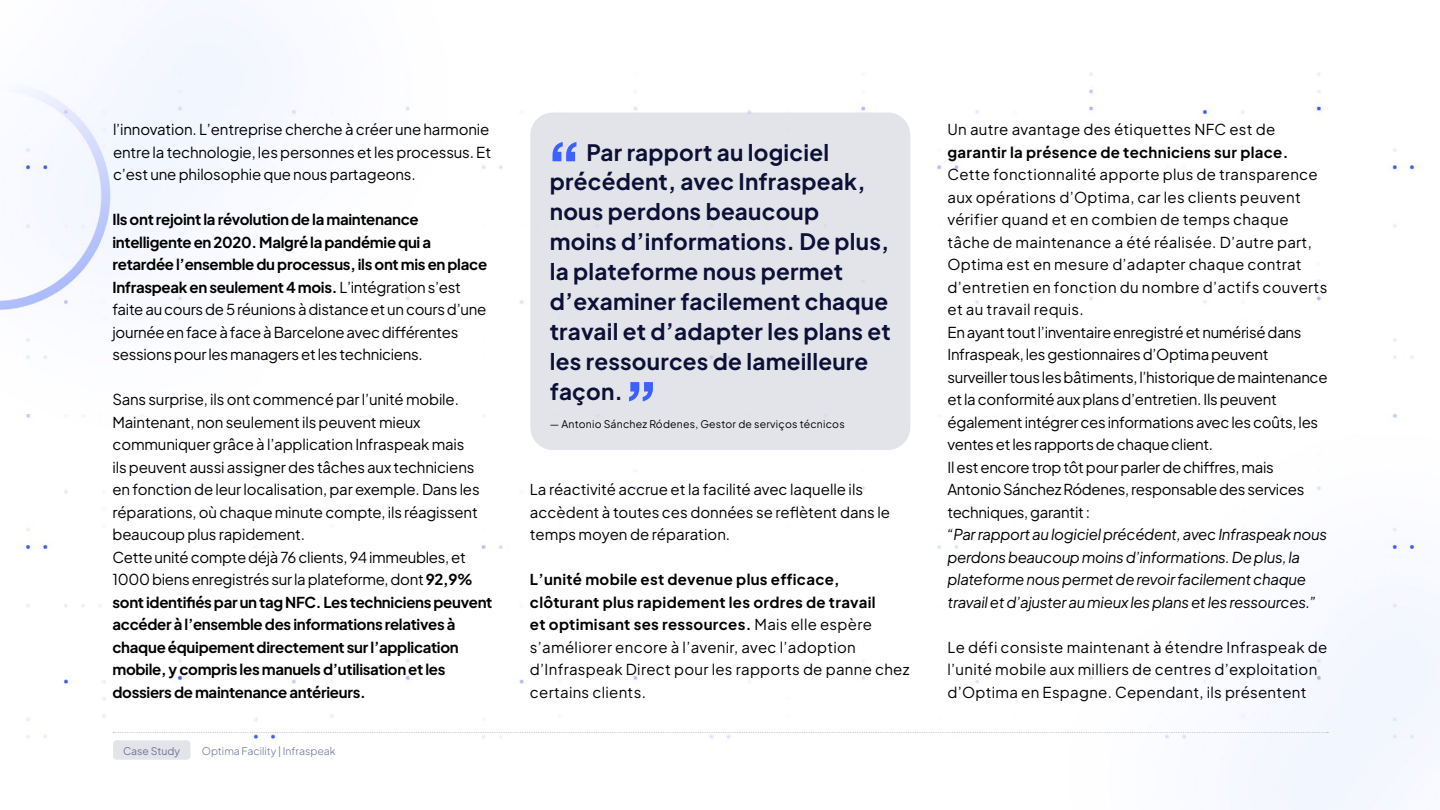
<style>
.page{position:relative;width:1440px;height:810px;background:#fff}
.page>*{position:absolute;margin:0;border:0;box-sizing:border-box;transform-origin:0 0}
.t1{font:700 67.5px "Plus Jakarta Sans";color:#3d61ff}
.t2{font:700 22.5px/30px "Plus Jakarta Sans";letter-spacing:.01em;color:#0d1036}
.t3{font:15px/22.5px "Plus Jakarta Sans";letter-spacing:-.01em;color:#000}
.t4{font:15px/22.5px "Plus Jakarta Sans";letter-spacing:.02em;color:#000}
.t5{font:700 15px/22.5px "Plus Jakarta Sans";letter-spacing:-.02em;color:#000}
.t6{font:italic 15px/22.5px "Plus Jakarta Sans";letter-spacing:-.02em;color:#000}
.t7{font:700 15px "Plus Jakarta Sans";letter-spacing:.02em;color:#000}
.t8{font:10.5px "Plus Jakarta Sans";letter-spacing:.02em;color:#000}
.t9{font:300 10.5px "Plus Jakarta Sans";color:#6c7694}
.t10{font:10.5px "Plus Jakarta Sans";color:#6c7694}
.s1{font-weight:400}
.s2{font-weight:700}
</style>
<div class="page">
<img style="left:0;top:0;width:1440px;height:810px">
<svg style="left:113px;top:732px;width:1215px;height:1px"></svg>
<div style="left:113px;top:740px;width:77px;height:20px;background:#e2e4ea;border-radius:4px"></div>
<div style="left:530px;top:112px;width:380px;height:338px;background:#e2e4ea;border-radius:22px"></div>
<p class="t3" style="left:113px;top:117px;width:380px;text-align:justify">l’innovation. L’entreprise cherche à créer une harmonie entre la technologie, les personnes et les processus. Et c’est une philosophie que nous partageons.</p>
<p class="t5" style="left:112px;top:207px;width:376px">Ils ont rejoint la révolution de la maintenance intelligente en 2020. Malgré la pandémie qui a retardée l’ensemble du processus, ils ont mis en place Infraspeak en seulement 4 mois. <span class="s1">L’intégration s’est faite au cours de 5 réunions à distance et un cours d’une journée en face à face à Barcelone avec différentes sessions pour les managers et les techniciens.</span></p>
<p class="t3" style="left:112px;top:387px;width:382px">Sans surprise, ils ont commencé par l’unité mobile.<br>Maintenant, non seulement ils peuvent mieux communiquer grâce à l’application Infraspeak mais<br>ils peuvent aussi assigner des tâches aux techniciens en fonction de leur localisation, par exemple. Dans les réparations, où chaque minute compte, ils réagissent beaucoup plus rapidement.<br>Cette unité compte déjà 76 clients, 94 immeubles, et 1000 biens enregistrés sur la plateforme, dont <span class="s2">92,9% sont identifiés par un tag NFC. Les techniciens peuvent accéder à l’ensemble des informations relatives à chaque équipement directement sur l’application mobile, y compris les manuels d’utilisation et les dossiers de maintenance antérieurs.</span></p>
<p class="t10" style="left:123px;top:742px;width:59px">Case Study</p>
<p class="t9" style="left:202px;top:742px;width:135px">Optima Facility | Infraspeak</p>
<h1 class="t1" style="left:546px;top:113px;width:39px">“</h1>
<h2 class="t2" style="left:550px;top:135px;width:342px;text-indent:37px">Par rapport au logiciel précédent, avec Infraspeak, nous perdons beaucoup moins d’informations. De plus, la plateforme nous permet d’examiner facilement chaque travail et d’adapter les plans et les ressources de lameilleure façon.</h2>
<h1 class="t1" style="left:660px;top:431px;width:39px;rotate:-180deg">“</h1>
<p class="t8" style="left:550px;top:415px;width:296px">— Antonio Sánchez Ródenes, Gestor de serviços técnicos</p>
<p class="t3" style="left:530px;top:477px;width:362px">La réactivité accrue et la facilité avec laquelle ils accèdent à toutes ces données se reflètent dans le temps moyen de réparation.</p>
<p class="t4" style="left:530px;top:567px;width:381px"><span class="s2">L’unité mobile est devenue plus efficace, clôturant plus rapidement les ordres de travail<br>et optimisant ses ressources.</span> Mais elle espère s’améliorer encore à l’avenir, avec l’adoption d’Infraspeak Direct pour les rapports de panne chez certains clients.</p>
<p class="t4" style="left:947px;top:117px;width:329px">Un autre avantage des étiquettes NFC est de</p>
<p class="t7" style="left:947px;top:140px;width:342px">garantir la présence de techniciens sur place.</p>
<p class="t3" style="left:947px;top:162px;width:382px">Cette fonctionnalité apporte plus de transparence aux opérations d’Optima, car les clients peuvent vérifier quand et en combien de temps chaque tâche de maintenance a été réalisée. D’autre part, Optima est en mesure d’adapter chaque contrat d’entretien en fonction du nombre d’actifs couverts et au travail requis.<br>En ayant tout l’inventaire enregistré et numérisé dans Infraspeak, les gestionnaires d’Optima peuvent surveiller tous les bâtiments, l’historique de maintenance et la conformité aux plans d’entretien. Ils peuvent également intégrer ces informations avec les coûts, les ventes et les rapports de chaque client.<br>Il est encore trop tôt pour parler de chiffres, mais Antonio Sánchez Ródenes, responsable des services techniques, garantit :</p>
<p class="t6" style="left:947px;top:522px;width:381px">“Par rapport au logiciel précédent, avec Infraspeak nous perdons beaucoup moins d’informations. De plus, la plateforme nous permet de revoir facilement chaque travail et d’ajuster au mieux les plans et les ressources.”</p>
<p class="t4" style="left:947px;top:634px;width:381px">Le défi consiste maintenant à étendre Infraspeak de l’unité mobile aux milliers de centres d’exploitation d’Optima en Espagne. Cependant, ils présentent</p>
</div>
